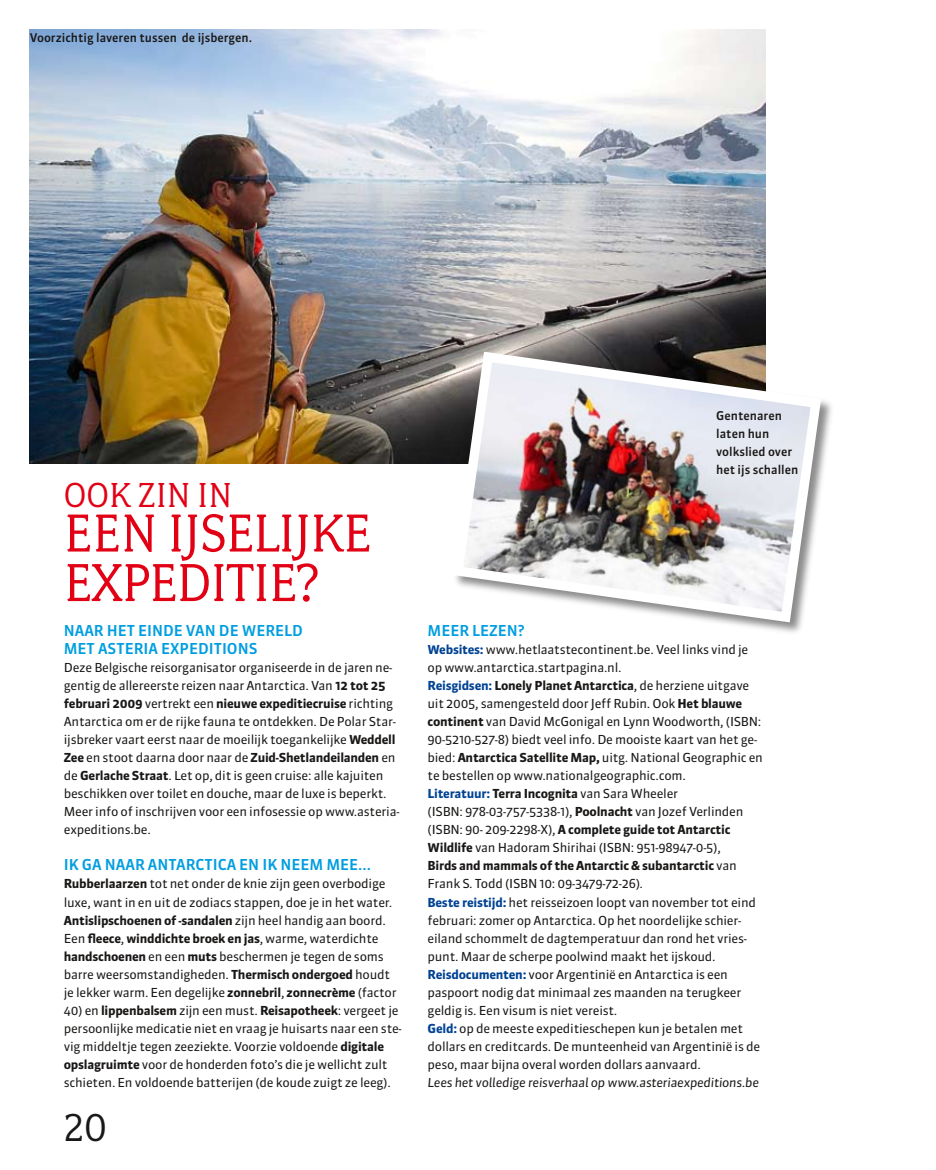
<style>
.page{position:relative;width:936px;height:1170px;background:#fff}
.page>*{position:absolute;margin:0;border:0;box-sizing:border-box;transform-origin:0 0}
.t1{font:60px/49.5px "Fairplex Narrow";letter-spacing:-.02em;color:#e20015}
.t2{font:43.65px "Fairplex Narrow";color:#1a1817}
.t3{font:39px "Fairplex Narrow";color:#e20015}
.t4{font:500 15px/18px "Sanuk";color:#009ee0}
.t5{font:12.3px/18px "Sanuk";letter-spacing:-.02em;color:#1a1817}
.t6{font:italic 12.3px "Sanuk";letter-spacing:-.02em;color:#1a1817}
.t7{font:500 12px/18px "Sanuk";color:#1a1817}
.s1{font-weight:700}
.s2{font-weight:700;color:#004394}
.s3{font-style:italic}
</style>
<div class="page">
<img style="left:30px;top:30px;width:735px;height:433px">
<img style="left:447px;top:346px;width:379px;height:281px">
<p class="t7" style="left:30px;top:29px;width:224px">VOORZICHTIG LAVEREN TUSSEN DE IJSBERGEN.</p>
<h3 class="t3" style="left:64px;top:472px;width:170px">Ook zin in</h3>
<h1 class="t1" style="left:64px;top:507px;width:309px">een Ijselijke expeditie?</h1>
<p class="t4" style="left:64px;top:622px;width:221px;text-indent:122px">VAN DE WERELD<br>MET ASTERIA EXPEDI</p>
<p class="t4" style="left:64px;top:622px;width:84px">NAAR HET EINDE</p>
<p class="t4" style="left:214px;top:640px;width:45px">TIONS</p>
<p class="t5" style="left:64px;top:659px;width:337px">Deze Belgische reisorganisator organiseerde in de jaren ne&shy;gentig de allereerste reizen naar Antarctica. Van <span class="s1">12 tot 25 februari 2009</span> vertrekt een <span class="s1">nieuwe expeditiecruise</span> richting Antarctica om er de rijke fauna te ontdekken. De Polar Star&shy;ijsbreker vaart eerst naar de moeilijk toegankelijke <span class="s1">Weddell Zee</span> en stoot daarna door naar de <span class="s1">Zuid-Shetlandeilanden</span> en de <span class="s1">Gerlache Straat</span>. Let op, dit is geen cruise: alle kajuiten beschikken over toilet en douche, maar de luxe is beperkt.<br>Meer info of inschrijven voor een infosessie op www.asteria&shy;expeditions.be.</p>
<p class="t4" style="left:64px;top:856px;width:228px">IK GA NAAR ANTARCTI CA EN IK NEEM</p>
<p class="t4" style="left:326px;top:856px;width:11px">MEE</p>
<p class="t4" style="left:358px;top:856px;width:14px">...</p>
<p class="t5" style="left:64px;top:875px;width:334px"><span class="s1">Rubberlaarzen</span> tot net onder de knie zijn geen overbodige luxe, want in en uit de zodiacs stappen, doe je in het water.<br><span class="s1">Antislipschoenen of -sandalen</span> zijn heel handig aan boord.<br>Een <span class="s1">fleece</span>, <span class="s1">winddichte broek en jas</span>, warme, waterdichte <span class="s1">handschoenen</span> en een <span class="s1">muts</span> beschermen je tegen de soms barre weersomstandigheden. <span class="s1">Thermisch ondergoed</span> houdt je lekker warm. Een degelijke <span class="s1">zonnebril</span>, <span class="s1">zonnecrème</span> (factor</p>
<p class="t5" style="left:64px;top:1001px;width:339px">40) en <span class="s1">lippenbalsem</span> zijn een must. <span class="s1">Reisapotheek</span>: vergeet je persoonlijke medicatie niet en vraag je huisarts naar een ste&shy;vig middeltje tegen zeeziekte. Voorzie voldoende <span class="s1">digitale opslagruimte</span> voor de honderden foto’s die je wellicht zult schieten. En voldoende batterijen (de koude zuigt ze leeg).</p>
<h2 class="t2" style="left:64px;top:1102px;width:45px">20</h2>
<p class="t7" style="left:716px;top:407px;width:84px">GENTENAREN<br>LATEN HUN<br>VOLKSLIED OVER<br>HET IJS SCHALLEN</p>
<p class="t4" style="left:427px;top:622px;width:55px">MEER LEZEN</p>
<p class="t4" style="left:518px;top:622px;width:8px">?</p>
<p class="t5" style="left:427px;top:641px;width:337px"><span class="s2">Websites:</span> www.hetlaatstecontinent.be. Veel links vind je op www.antarctica.startpagina.nl.<br><span class="s2">Reisgidsen:</span> <span class="s1">Lonely Planet Antarctica</span>, de herziene uitgave uit 2005, samengesteld door Jeff Rubin. Ook <span class="s1">Het blauwe continent</span> van David McGonigal en Lynn Woodworth, (ISBN:<br>90-5210-527-8) biedt veel info. De mooiste kaart van het ge&shy;bied: <span class="s1">Antarctica Satellite Map,</span> uitg. National Geogra- phic en te bestellen op www.nationalgeographic.com.<br><span class="s2">Literatuur:</span> <span class="s1">Terra Incognita</span> van Sara Wheeler<br>(ISBN: 978-03-757-5338-1), <span class="s1">Poolnacht</span> van Jozef Verlinden (ISBN: 90- 209-2298-X), <span class="s1">A complete guide tot Antarctic Wildlife</span> van Hadoram Shirihai (ISBN: 951-98947-0-5),<br><span class="s1">Birds and mammals of the Antarctic &amp; subantarctic</span> van Frank S. Todd (ISBN 10: 09-3479-72-26)<span class="s3">.<br></span><span class="s2">Beste reistijd:</span> het reisseizoen loopt van november tot eind februari: zomer op Antarctica. Op het noordelijke schier&shy;eiland schommelt de dagtemperatuur dan rond het vries&shy;punt. Maar de scherpe poolwind maakt het ijskoud.<br><span class="s2">Reisdocumenten:</span> voor Argentinië en Antarctica is een paspoort nodig dat minimaal zes maanden na terugkeer geldig is. Een visum is niet vereist.<br><span class="s2">Geld:</span> op de meeste expeditieschepen kun je betalen met dollars en creditcards. De munteenheid van Argentinië is de peso, maar bijna overal worden dollars aanvaard.</p>
<p class="t6" style="left:427px;top:1074px;width:333px">Lees het volledige reisverhaal op www.asteriaexpeditions.be</p>
</div>
